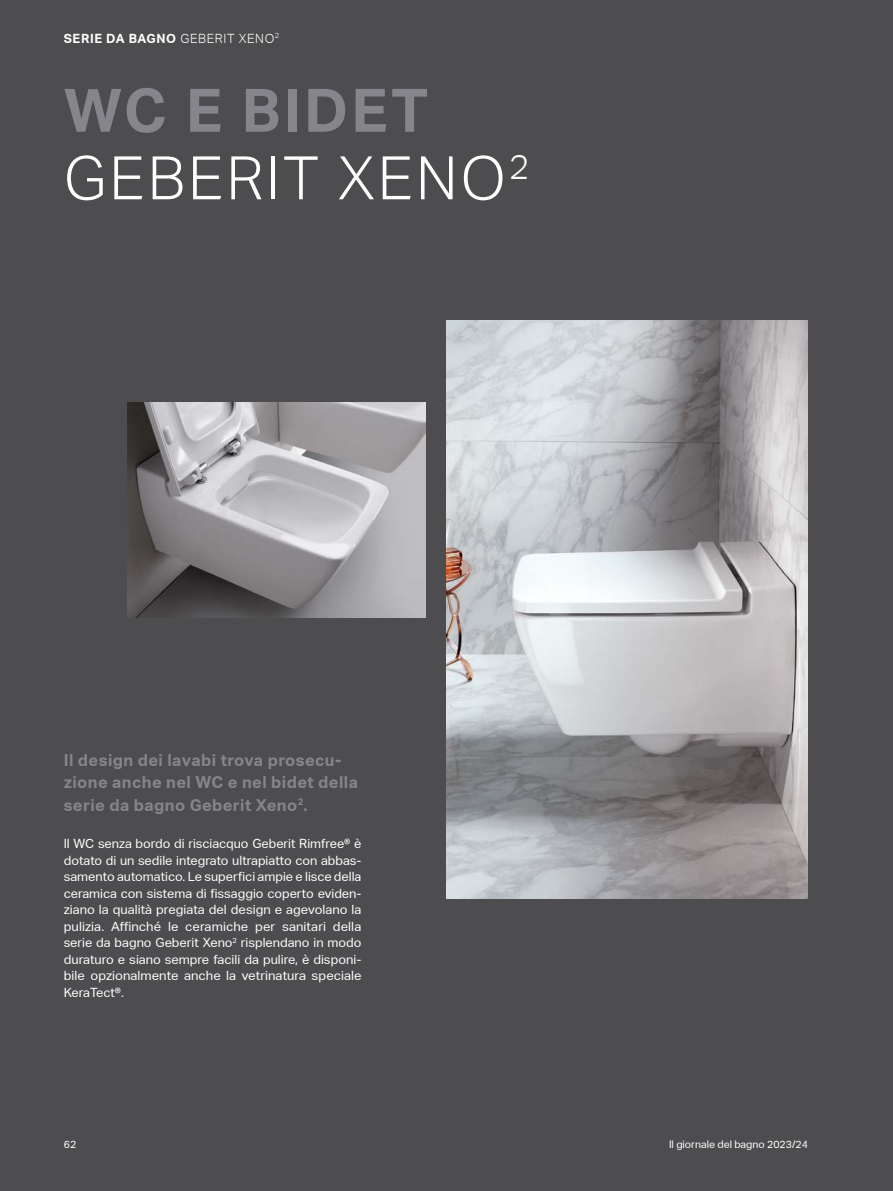
<style>
.page{position:relative;width:893px;height:1191px;background:#4d4d50}
.page>*{position:absolute;margin:0;border:0;box-sizing:border-box;transform-origin:0 0}
.t1{font:300 60px/67.5px "Aktiv Grotesk Geberit";letter-spacing:.05em;color:#fff}
.t2{font:700 16.5px/22.5px "Aktiv Grotesk Geberit";letter-spacing:.025em;color:#87858c}
.t3{font:12.75px/16.5px "Aktiv Grotesk Geberit";letter-spacing:.005em;color:#fff;text-align:justify}
.t4{font:700 12.75px "Aktiv Grotesk Geberit";letter-spacing:.05em;color:#fff}
.t5{font:10.5px "Aktiv Grotesk Geberit";color:#fff}
.s1{font-weight:300}
.s2{font-weight:700;color:#87858c}
</style>
<div class="page">
<img style="left:446px;top:320px;width:362px;height:578px">
<img style="left:128px;top:402px;width:297px;height:215px">
<p class="t4" style="left:64px;top:31px;width:217px">SERIE DA BAGNO <span class="s1">GEBERIT XENO</span><sup>2</sup></p>
<h1 class="t1" style="left:64px;top:77px;width:467px"><span class="s2">WC E BIDET<br></span>GEBERIT XENO<sup>2</sup></h1>
<p class="t2" style="left:64px;top:748px;width:296px">Il design dei lavabi trova prosecu&shy;zione anche nel WC e nel bidet della serie da bagno Geberit Xeno<sup>2</sup>.</p>
<p class="t3" style="left:64px;top:835px;width:299px">Il WC senza bordo di risciacquo Geberit Rimfree® è dotato di un sedile integrato ultrapiatto con abbas&shy;samento automatico. Le superfici ampie e lisce della ceramica con sistema di fissaggio coperto eviden&shy;ziano la qualità pregiata del design e agevolano la pulizia. Affinché le ceramiche per sanitari della serie da bagno Geberit Xeno<sup>2</sup> risplendano in modo duraturo e siano sempre facili da pulire, è disponi&shy;bile opzionalmente anche la vetrinatura speciale KeraTect®.</p>
<p class="t5" style="left:64px;top:1138px;width:14px">62</p>
<p class="t5" style="left:669px;top:1138px;width:140px">Il giornale del bagno 2023/24</p>
</div>
